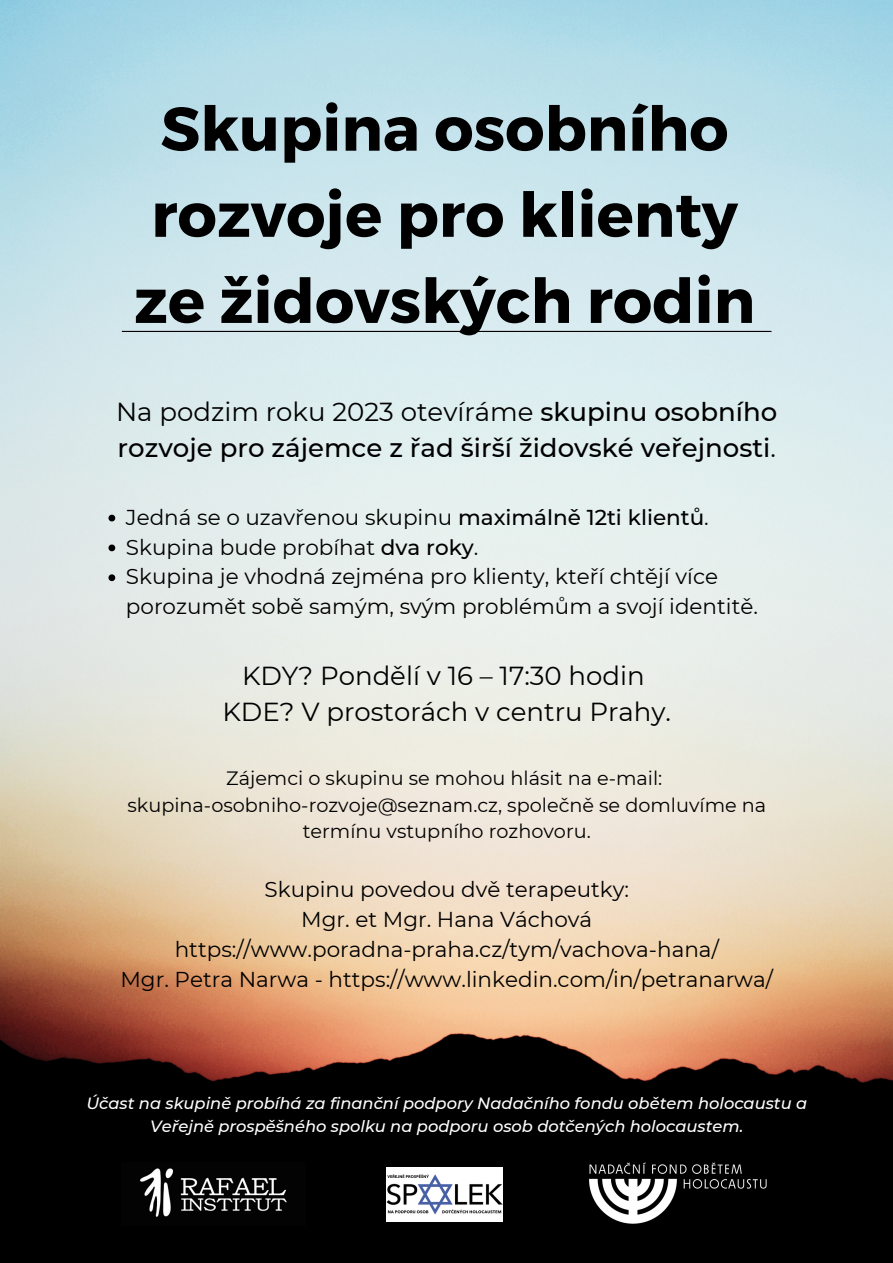
<style>
.page{position:relative;width:893px;height:1263px;background:#fff}
.page>*{position:absolute;margin:0;border:0;box-sizing:border-box;transform-origin:0 0}
.t1{font:700 61.65px/86.1px "Montserrat";color:#000;text-align:center}
.t2{font:500 26.03px/36px "Montserrat";color:#000}
.t3{font:26.03px "Montserrat";color:#000}
.t4{font:21.52px/29.8px "Montserrat";color:#000}
.t5{font:19.27px/26.5px "Montserrat";color:#000;text-align:center}
.t6{font:italic 500 16.27px/22.6px "Montserrat";color:#fff;text-align:center}
.s1{font-weight:400}
.s2{font-weight:500}
</style>
<div class="page">
<img style="left:0;top:0;width:893px;height:1263px">
<hr style="left:122px;top:331px;width:649px;height:1px;background:#000">
<svg style="left:108px;top:515px;width:7px;height:6px"></svg>
<svg style="left:108px;top:544px;width:7px;height:7px"></svg>
<svg style="left:108px;top:574px;width:7px;height:7px"></svg>
<img style="left:122px;top:1163px;width:183px;height:63px">
<img style="left:584px;top:1160px;width:191px;height:69px">
<img style="left:387px;top:1167px;width:115px;height:54px">
<p class="t1" style="left:134px;top:83px;width:623px">Skupina osobního rozvoje pro klienty ze židovských rodin</p>
<p class="t2" style="left:116px;top:394px;width:663px"><span class="s1">Na podzim roku 2023 otevíráme</span> skupinu osobního rozvoje pro zájemce z řad širší židovské veřejnosti<span class="s1">.</span></p>
<p class="t4" style="left:126px;top:502px;width:584px">Jedná se o uzavřenou skupinu <span class="s2">maximálně 12ti klientů</span>.</p>
<p class="t4" style="left:126px;top:532px;width:354px">Skupina bude probíhat <span class="s2">dva roky</span>.</p>
<p class="t4" style="left:126px;top:562px;width:633px">Skupina je vhodná zejména pro klienty, kteří chtějí více porozumět sobě samým, svým problémům a svojí identitě.</p>
<p class="t3" style="left:242px;top:659px;width:404px">KDY? Pondělí v 16 – 17:30 hodin</p>
<p class="t3" style="left:222px;top:695px;width:450px">KDE? V prostorách v centru Prahy.</p>
<p class="t5" style="left:226px;top:765px;width:438px">Zájemci o skupinu se mohou hlásit na e-mail:</p>
<p class="t5" style="left:127px;top:792px;width:640px">skupina-osobniho-rozvoje@seznam.cz, společně se domluvíme na termínu vstupního rozhovoru.</p>
<p class="t4" style="left:264px;top:875px;width:366px">Skupinu povedou dvě terapeutky:</p>
<p class="t4" style="left:301px;top:904px;width:292px">Mgr. et Mgr. Hana Váchová</p>
<p class="t4" style="left:175px;top:934px;width:545px">https://www.poradna-praha.cz/tym/vachova-hana/</p>
<p class="t4" style="left:120px;top:964px;width:654px">Mgr. Petra Narwa - https://www.linkedin.com/in/petranarwa/</p>
<p class="t6" style="left:86px;top:1092px;width:722px">Účast na skupině probíhá za finanční podpory Nadačního fondu obětem holocaustu a<br>Veřejně prospěšného spolku na podporu osob dotčených holocaustem.</p>
</div>
